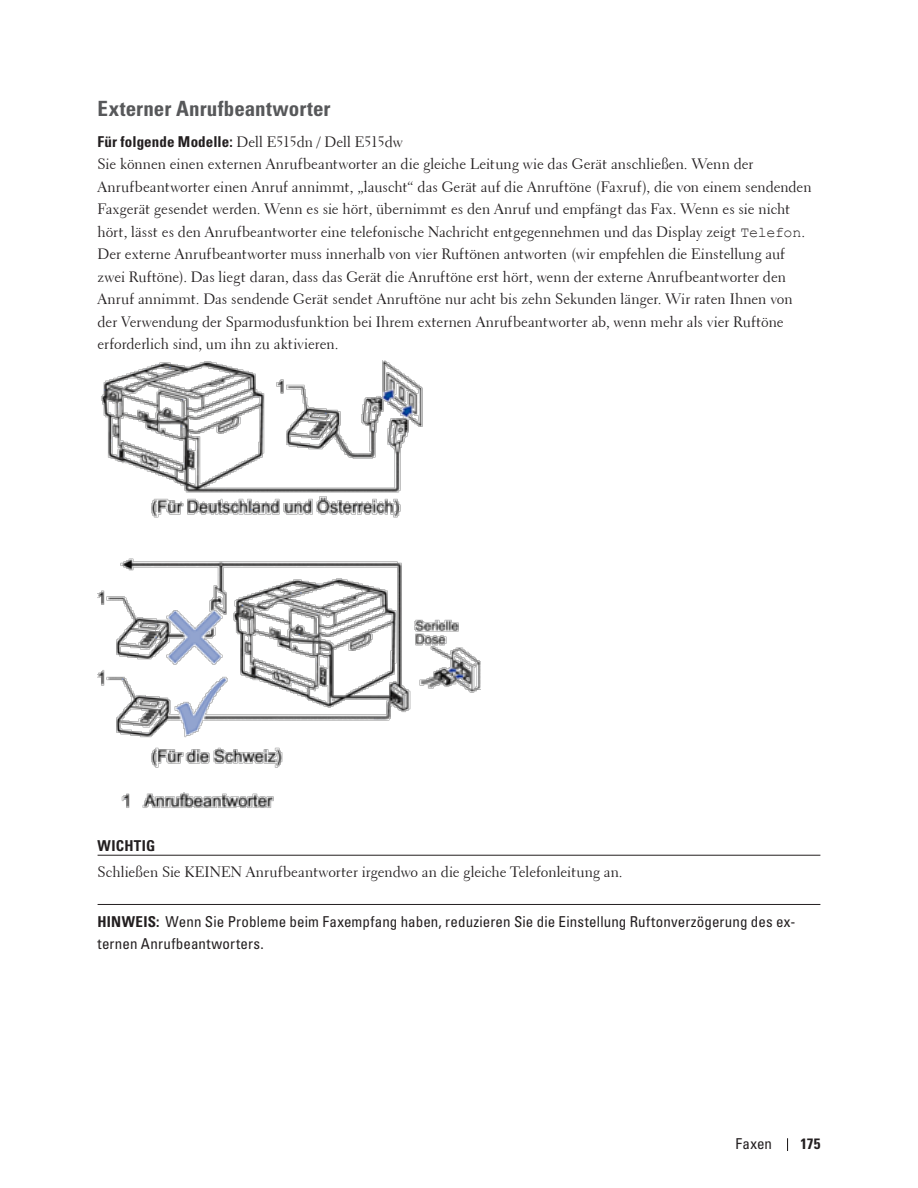
<style>
.page{position:relative;width:918px;height:1188px;background:#fff}
.page>*{position:absolute;margin:0;border:0;box-sizing:border-box;transform-origin:0 0}
.t1{font:700 condensed 21px "Univers";letter-spacing:.005em;color:#57585a}
.t2{font:15px/22.5px "Transitional 521 BT Roman A";letter-spacing:-.005em;color:#231f20}
.t3{font:condensed 15px/22.5px "Univers";letter-spacing:.01em;color:#231f20}
.t4{font:700 condensed 15px "Univers";letter-spacing:.02em;color:#231f20}
.s1{font-family:"Univers";font-weight:700;font-stretch:condensed}
.s2{font-family:"Courier New"}
.s3{font-weight:700}
</style>
<div class="page">
<svg style="left:787px;top:1138px;width:1px;height:13px"></svg>
<hr style="left:98px;top:855px;width:722px;height:1px;background:#231f20">
<hr style="left:98px;top:904px;width:722px;height:1px;background:#231f20">
<img style="left:98px;top:361px;width:382px;height:447px">
<h1 class="t1" style="left:98px;top:96px;width:235px">Externer Anrufbeantworter</h1>
<p class="t2" style="left:98px;top:131px;width:716px"><span class="s1">Für folgende Modelle:</span> Dell E515dn / Dell E515dw<br>Sie können einen externen Anrufbeantworter an die gleiche Leitung wie das Gerät anschließen. Wenn der Anrufbeantworter einen Anruf annimmt, „lauscht“ das Gerät auf die Anruftöne (Faxruf), die von einem sendenden Faxgerät gesendet werden. Wenn es sie hört, übernimmt es den Anruf und empfängt das Fax. Wenn es sie nicht hört, lässt es den Anrufbeantworter eine telefonische Nachricht entgegennehmen und das Display zeigt <span class="s2">Telefon</span>.<br>Der externe Anrufbeantworter muss innerhalb von vier Ruftönen antworten (wir empfehlen die Einstellung auf zwei Ruftöne). Das liegt daran, dass das Gerät die Anruftöne erst hört, wenn der externe Anrufbeantworter den Anruf annimmt. Das sendende Gerät sendet Anruftöne nur acht bis zehn Sekunden länger. Wir raten Ihnen von der Verwendung der Sparmodusfunktion bei Ihrem externen Anrufbeantworter ab, wenn mehr als vier Ruftöne erforderlich sind, um ihn zu aktivieren.</p>
<p class="t4" style="left:98px;top:836px;width:59px">WICHTIG</p>
<p class="t2" style="left:98px;top:861px;width:527px">Schließen Sie KEINEN Anrufbeantworter irgendwo an die gleiche Telefonleitung an.</p>
<p class="t3" style="left:98px;top:910px;width:699px"><span class="s3">HINWEIS:</span> Wenn Sie Probleme beim Faxempfang haben, reduzieren Sie die Einstellung Ruftonverzögerung des ex&shy;ternen Anrufbeantworters.</p>
<p class="t3" style="left:735px;top:1132px;width:38px">Faxen</p>
<p class="t4" style="left:800px;top:1135px;width:22px">175</p>
</div>
